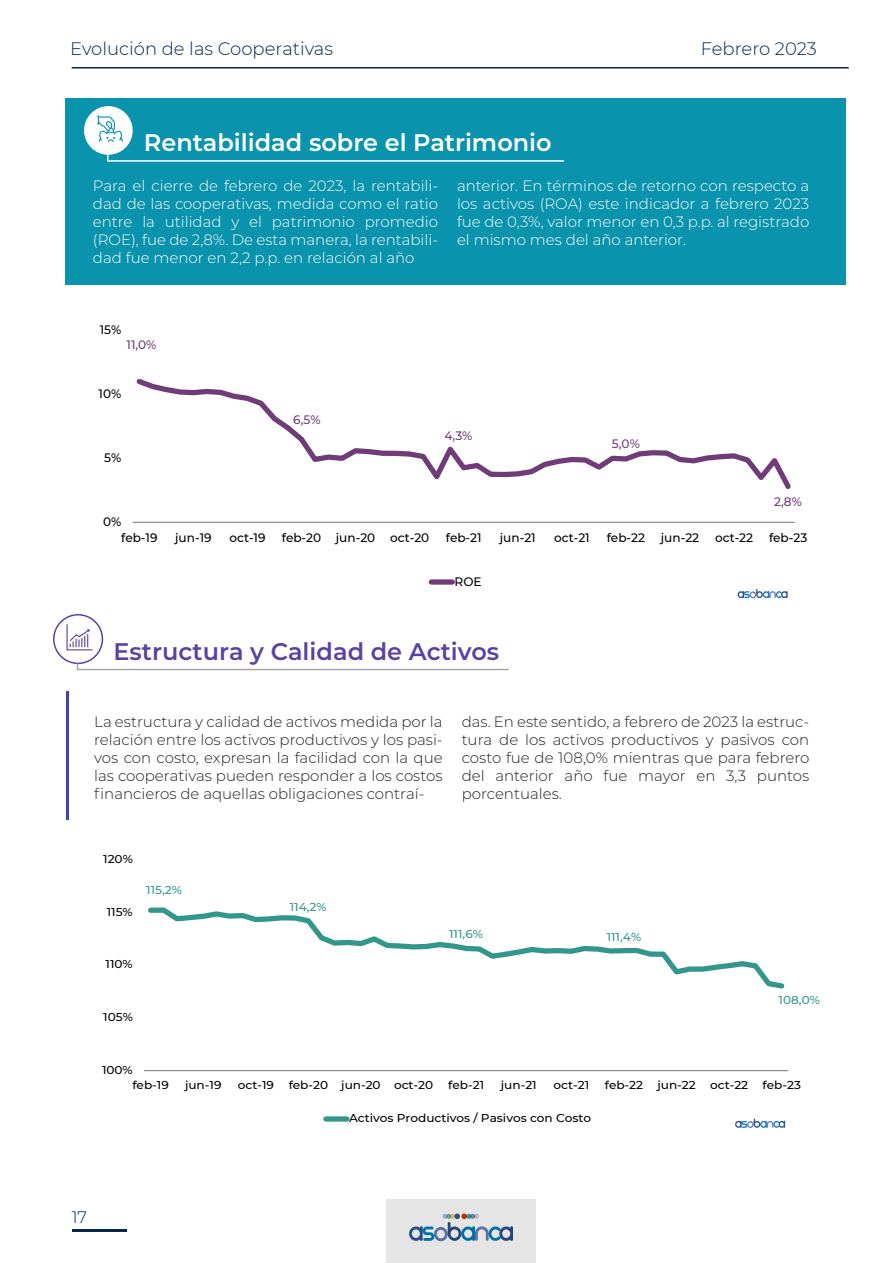
<style>
.page{position:relative;width:893px;height:1263px;background:#fff}
.page>*{position:absolute;margin:0;border:0;box-sizing:border-box;transform-origin:0 0}
.t1{font:600 24px "Montserrat";color:#fff}
.t2{font:600 24px "Montserrat";color:#5a41a3}
.t3{font:300 18px "Montserrat";color:#07264c}
.t4{font:300 16.5px "Montserrat";color:#07264c}
.t5{font:300 15px/18px "Montserrat";color:#231f20;text-align:justify}
.t6{font:300 15px/18px "Montserrat";color:#fff;text-align:justify}
.t7{font:500 12.15px "Montserrat";letter-spacing:-.005em;color:#000}
.t8{font:500 12.15px "Montserrat";color:#6f3c77}
.t9{font:500 11.4px "Montserrat";letter-spacing:-.005em;color:#000;scale:1.06 1}
.t10{font:500 11.4px "Montserrat";color:#32978a;scale:1.06 1}
</style>
<div class="page">
<hr style="left:144px;top:1070px;width:644px;height:1px;background:#858585">
<svg style="left:148px;top:907px;width:637px;height:82px"></svg>
<div style="left:326px;top:1116px;width:21px;height:5px;background:#32978a"></div>
<hr style="left:133px;top:522px;width:662px;height:1px;background:#858585">
<svg style="left:136px;top:379px;width:655px;height:110px"></svg>
<div style="left:431px;top:579px;width:21px;height:6px;background:#6f3c77"></div>
<hr style="left:72px;top:1229px;width:55px;height:2px;background:#07264c">
<hr style="left:72px;top:67px;width:777px;height:2px;background:#07264c">
<div style="left:386px;top:1199px;width:150px;height:64px;background:#e5e5e5"></div>
<svg style="left:409px;top:1213px;width:104px;height:28px"></svg>
<div style="left:66px;top:99px;width:780px;height:186px;background:#0a93ac"></div>
<hr style="left:66px;top:691px;width:3px;height:128px;background:#4043b3">
<div style="left:84px;top:106px;width:49px;height:49px;background:#fff;border-radius:50%"></div>
<svg style="left:106px;top:153px;width:459px;height:9px"></svg>
<svg style="left:97px;top:116px;width:26px;height:26px"></svg>
<div style="left:53px;top:614px;width:50px;height:50px;border:2px solid #5a41a3;border-radius:50%"></div>
<svg style="left:76px;top:662px;width:433px;height:9px"></svg>
<svg style="left:66px;top:624px;width:27px;height:27px"></svg>
<svg style="left:738px;top:589px;width:50px;height:9px"></svg>
<svg style="left:735px;top:1119px;width:50px;height:9px"></svg>
<p class="t3" style="left:70px;top:37px;width:264px">Evolución de las Cooperativas</p>
<p class="t3" style="left:701px;top:37px;width:118px">Febrero 2023</p>
<h1 class="t1" style="left:144px;top:126px;width:409px">Rentabilidad sobre el Patrimonio</h1>
<p class="t6" style="left:93px;top:176px;width:347px">Para el cierre de febrero de 2023, la rentabili&shy;dad de las cooperativas, medida como el ratio entre la utilidad y el patrimonio promedio (ROE), fue de 2,8%. De esta manera, la rentabili&shy;dad fue menor en 2,2 p.p. en relación al año</p>
<p class="t6" style="left:457px;top:176px;width:354px">anterior. En términos de retorno con respecto a los activos (ROA) este indicador a febrero 2023 fue de 0,3%, valor menor en 0,3 p.p. al registrado el mismo mes del año anterior.</p>
<p class="t7" style="left:100px;top:321px;width:23px">15%</p>
<p class="t8" style="left:127px;top:336px;width:31px">11,0%</p>
<p class="t7" style="left:99px;top:385px;width:24px">10%</p>
<p class="t7" style="left:104px;top:449px;width:19px">5%</p>
<p class="t7" style="left:103px;top:513px;width:20px">0%</p>
<p class="t8" style="left:293px;top:411px;width:29px">6,5%</p>
<p class="t8" style="left:444px;top:427px;width:30px">4,3%</p>
<p class="t8" style="left:612px;top:435px;width:29px">5,0%</p>
<p class="t8" style="left:774px;top:493px;width:29px">2,8%</p>
<p class="t7" style="left:121px;top:529px;width:38px">feb-19</p>
<p class="t7" style="left:175px;top:529px;width:38px">jun-19</p>
<p class="t7" style="left:229px;top:529px;width:38px">oct-19</p>
<p class="t7" style="left:282px;top:529px;width:149px">feb-20 jun-20 oct-20</p>
<p class="t7" style="left:446px;top:529px;width:37px">feb-21</p>
<p class="t7" style="left:500px;top:529px;width:37px">jun-21</p>
<p class="t7" style="left:554px;top:529px;width:37px">oct-21</p>
<p class="t7" style="left:607px;top:529px;width:40px">feb-22</p>
<p class="t7" style="left:661px;top:529px;width:40px">jun-22</p>
<p class="t7" style="left:715px;top:529px;width:40px">oct-22</p>
<p class="t7" style="left:769px;top:529px;width:40px">feb-23</p>
<p class="t7" style="left:455px;top:573px;width:29px">ROE</p>
<h1 class="t2" style="left:114px;top:634px;width:387px">Estructura y Calidad de Activos</h1>
<p class="t5" style="left:94px;top:712px;width:350px">La estructura y calidad de activos medida por la relación entre los activos productivos y los pasi&shy;vos con costo, expresan la facilidad con la que las cooperativas pueden responder a los costos financieros de aquellas obligaciones contraí-</p>
<p class="t5" style="left:462px;top:712px;width:349px">das. En este sentido, a febrero de 2023 la estruc&shy;tura de los activos productivos y pasivos con costo fue de 108,0% mientras que para febrero del anterior año fue mayor en 3,3 puntos porcentuales.</p>
<p class="t9" style="left:103px;top:851px;width:30px">120%</p>
<p class="t9" style="left:107px;top:903px;width:26px">115%</p>
<p class="t10" style="left:146px;top:882px;width:35px">115,2%</p>
<p class="t9" style="left:106px;top:956px;width:27px">110%</p>
<p class="t9" style="left:103px;top:1009px;width:30px">105%</p>
<p class="t9" style="left:102px;top:1062px;width:31px">100%</p>
<p class="t10" style="left:290px;top:899px;width:36px">114,2%</p>
<p class="t10" style="left:449px;top:926px;width:33px">111,6%</p>
<p class="t10" style="left:607px;top:928px;width:34px">111,4%</p>
<p class="t10" style="left:779px;top:992px;width:40px">108,0%</p>
<p class="t4" style="left:72px;top:1205px;width:17px">17</p>
<p class="t9" style="left:132px;top:1077px;width:36px">feb-19</p>
<p class="t9" style="left:185px;top:1077px;width:36px">jun-19</p>
<p class="t9" style="left:238px;top:1077px;width:36px">oct-19</p>
<p class="t9" style="left:289px;top:1077px;width:138px">feb-20 jun-20 oct-20</p>
<p class="t9" style="left:448px;top:1077px;width:35px">feb-21</p>
<p class="t9" style="left:501px;top:1077px;width:35px">jun-21</p>
<p class="t9" style="left:554px;top:1077px;width:35px">oct-21</p>
<p class="t9" style="left:605px;top:1077px;width:87px">feb-22 jun-22</p>
<p class="t9" style="left:710px;top:1077px;width:37px">oct-22</p>
<p class="t9" style="left:763px;top:1077px;width:38px">feb-23</p>
<p class="t9" style="left:349px;top:1110px;width:230px">Activos Productivos / Pasivos con Costo</p>
</div>
